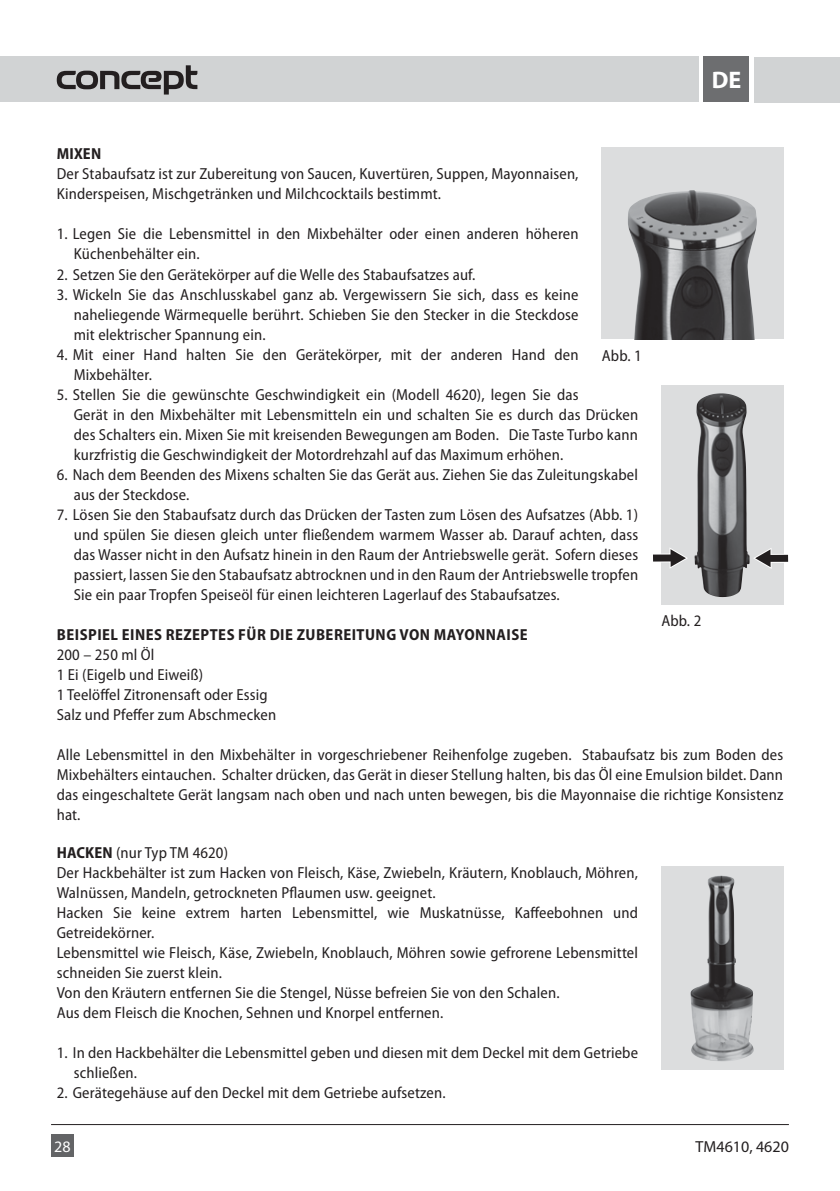
<style>
.page{position:relative;width:840px;height:1191px;background:#fff}
.page>*{position:absolute;margin:0;border:0;box-sizing:border-box;transform-origin:0 0}
.t1{font:700 24px "Myriad Pro";color:#fff}
.t2{font:semi-condensed 16px/20px "Myriad Pro";letter-spacing:.01em;color:#231f20}
.t3{font:700 semi-condensed 16px "Myriad Pro";letter-spacing:.03em;color:#231f20}
.t4{font:16px "Myriad Pro";color:#231f20}
.t5{font:16px "Myriad Pro";color:#fff}
.s1{font-weight:700}
</style>
<div class="page">
<div style="left:0;top:57px;width:697px;height:45px;background:#d1d3d4"></div>
<div style="left:754px;top:57px;width:85px;height:46px;background:#d1d3d4"></div>
<div style="left:703px;top:57px;width:45px;height:45px;background:#6d6e70"></div>
<svg style="left:57px;top:65px;width:140px;height:30px"></svg>
<hr style="left:51px;top:1124px;width:737px;height:1px;background:#231f20">
<div style="left:51px;top:1134px;width:23px;height:23px;background:#636466"></div>
<div style="left:660px;top:866px;width:122px;height:204px;background:#dcddde"></div>
<img style="left:690px;top:875px;width:63px;height:186px">
<div style="left:660px;top:386px;width:122px;height:219px;background:#dcddde"></div>
<img style="left:694px;top:393px;width:55px;height:204px">
<svg style="left:753px;top:547px;width:35px;height:22px"></svg>
<svg style="left:653px;top:547px;width:34px;height:22px"></svg>
<div style="left:601px;top:147px;width:181px;height:192px;background:#dcddde"></div>
<img style="left:628px;top:190px;width:129px;height:149px">
<p class="t3" style="left:57px;top:148px;width:46px">MIXEN</p>
<p class="t2" style="left:57px;top:166px;width:523px">Der Stabaufsatz ist zur Zubereitung von Saucen, Kuvertüren, Suppen, Mayonnaisen,<br>Kinderspeisen, Mischgetränken und Milchcocktails bestimmt.</p>
<p class="t2" style="left:74px;top:226px;width:506px;text-indent:-17px">1. Legen Sie die Lebensmittel in den Mixbehälter oder einen anderen höheren<br>Küchenbehälter ein.</p>
<p class="t2" style="left:57px;top:266px;width:420px">2. Setzen Sie den Gerätekörper auf die Welle des Stabaufsatzes auf.</p>
<p class="t2" style="left:74px;top:286px;width:506px;text-align:justify;text-indent:-17px">3. Wickeln Sie das Anschlusskabel ganz ab. Vergewissern Sie sich, dass es keine naheliegende Wärmequelle berührt. Schieben Sie den Stecker in die Steckdose mit elektrischer Spannung ein.</p>
<p class="t2" style="left:74px;top:346px;width:506px;text-indent:-17px">4. Mit einer Hand halten Sie den Gerätekörper, mit der anderen Hand den<br>Mixbehälter.</p>
<p class="t2" style="left:74px;top:386px;width:565px;text-indent:-17px">5. Stellen Sie die gewünschte Geschwindigkeit ein (Modell 4620), legen Sie das<br>Gerät in den Mixbehälter mit Lebensmitteln ein und schalten Sie es durch das Drücken des Schalters ein. Mixen Sie mit kreisenden Bewegungen am Boden. Die Taste Turbo kann kurzfristig die Geschwindigkeit der Motordrehzahl auf das Maximum erhöhen.</p>
<p class="t2" style="left:74px;top:466px;width:565px;text-indent:-17px">6. Nach dem Beenden des Mixens schalten Sie das Gerät aus. Ziehen Sie das Zuleitungskabel aus der Steckdose.</p>
<p class="t2" style="left:74px;top:506px;width:565px;text-align:justify;text-indent:-17px">7. Lösen Sie den Stabaufsatz durch das Drücken der Tasten zum Lösen des Aufsatzes (Abb. 1) und spülen Sie diesen gleich unter fließendem warmem Wasser ab. Darauf achten, dass das Wasser nicht in den Aufsatz hinein in den Raum der Antriebswelle gerät. Sofern dieses passiert, lassen Sie den Stabaufsatz abtrocknen und in den Raum der Antriebswelle tropfen Sie ein paar Tropfen Speiseöl für einen leichteren Lagerlauf des Stabaufsatzes.</p>
<p class="t2" style="left:601px;top:347px;width:41px">Abb. 1</p>
<h1 class="t1" style="left:711px;top:71px;width:31px">DE</h1>
<p class="t2" style="left:661px;top:612px;width:41px">Abb. 2</p>
<p class="t3" style="left:57px;top:628px;width:472px">BEISPIEL EINES REZEPTES FÜR DIE ZUBEREITUNG VON MAYONNAISE</p>
<p class="t2" style="left:57px;top:646px;width:221px">200 – 250 ml Öl<br>1 Ei (Eigelb und Eiweiß)<br>1 Teelöffel Zitronensaft oder Essig<br>Salz und Pfeffer zum Abschmecken</p>
<p class="t2" style="left:57px;top:746px;width:727px;text-align:justify">Alle Lebensmittel in den Mixbehälter in vorgeschriebener Reihenfolge zugeben. Stabaufsatz bis zum Boden des Mixbehälters eintauchen. Schalter drücken, das Gerät in dieser Stellung halten, bis das Öl eine Emulsion bildet. Dann das eingeschaltete Gerät langsam nach oben und nach unten bewegen, bis die Mayonnaise die richtige Konsistenz hat.</p>
<p class="t2" style="left:57px;top:844px;width:582px"><span class="s1">HACKEN</span> (nur Typ TM 4620)<br>Der Hackbehälter ist zum Hacken von Fleisch, Käse, Zwiebeln, Kräutern, Knoblauch, Möhren, Walnüssen, Mandeln, getrockneten Pflaumen usw. geeignet.<br>Hacken Sie keine extrem harten Lebensmittel, wie Muskatnüsse, Kaffeebohnen und Getreidekörner.<br>Lebensmittel wie Fleisch, Käse, Zwiebeln, Knoblauch, Möhren sowie gefrorene Lebensmittel schneiden Sie zuerst klein.<br>Von den Kräutern entfernen Sie die Stengel, Nüsse befreien Sie von den Schalen.<br>Aus dem Fleisch die Knochen, Sehnen und Knorpel entfernen.</p>
<p class="t2" style="left:74px;top:1044px;width:565px;text-indent:-17px">1. In den Hackbehälter die Lebensmittel geben und diesen mit dem Deckel mit dem Getriebe schließen.</p>
<p class="t2" style="left:57px;top:1084px;width:390px">2. Gerätegehäuse auf den Deckel mit dem Getriebe aufsetzen.</p>
<p class="t5" style="left:54px;top:1140px;width:18px">28</p>
<p class="t4" style="left:695px;top:1140px;width:95px">TM4610, 4620</p>
</div>
